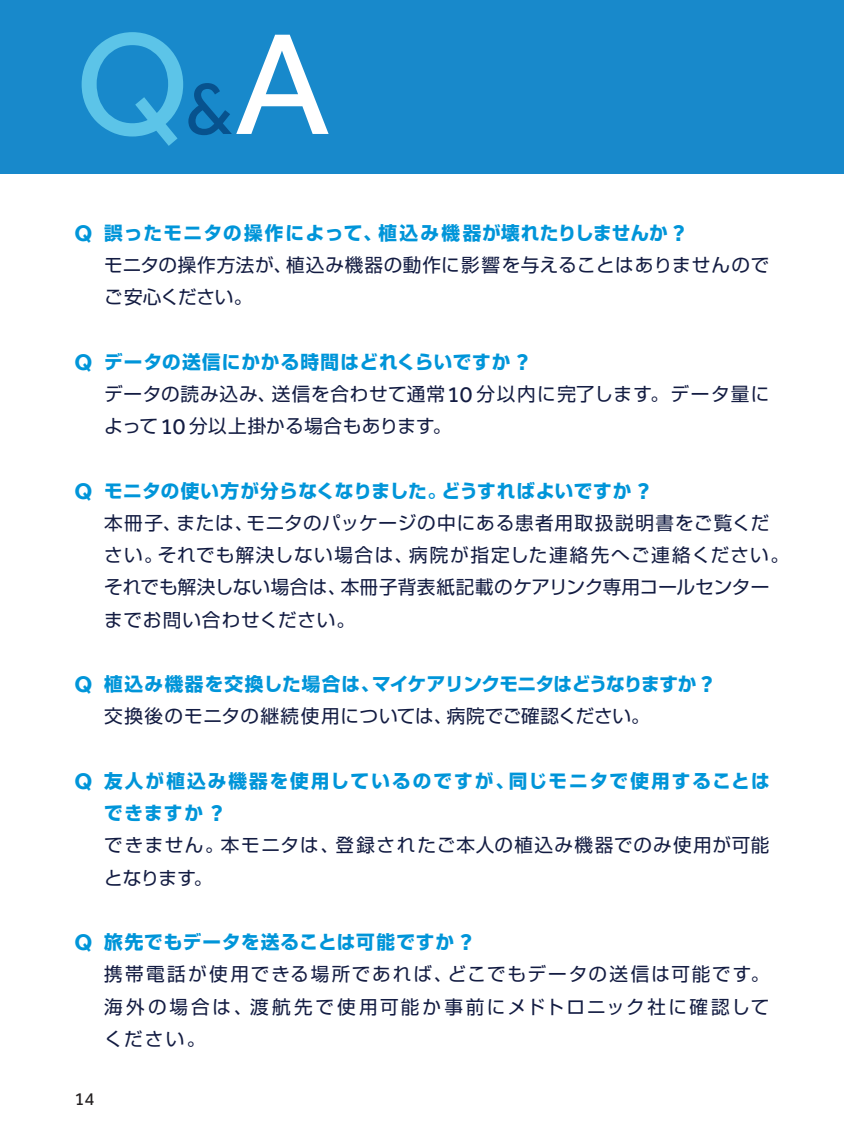
<style>
.page{position:relative;width:844px;height:1141px;background:#fff}
.page>*{position:absolute;margin:0;border:0;box-sizing:border-box;transform-origin:0 0}
.t1{font:148.75px "Effra";color:#5cc4e8}
.t2{font:18.55px/32.2px "Shin Go Pro";letter-spacing:.045em;color:#131c42}
.t3{font:700 18.55px "Shin Go Pro";letter-spacing:.055em;color:#0095d9}
.t4{font:700 18.55px/32.2px "Shin Go Pro";letter-spacing:.11em;color:#0095d9}
.t5{font:18.55px/32.2px "Shin Go Pro";letter-spacing:.065em;color:#131c42}
.t6{font:700 18.55px "Shin Go Pro";letter-spacing:-.015em;color:#0095d9}
.t7{font:700 18.55px "Shin Go Pro";letter-spacing:.025em;color:#0095d9}
.t8{font:18.55px "Effra";color:#231f20}
.s1{font-size:74.38px;color:#07528e}
.s2{color:#fff}
.s3{font-family:"Effra";font-size:23.28px}
</style>
<div class="page">
<div style="left:0;top:0;width:843px;height:174px;background:#1889cb"></div>
<p class="t1" style="left:74px;top:-2px;width:257px">Q<span class="s1">&amp;</span><span class="s2">A</span></p>
<p class="t3" style="left:74px;top:218px;width:612px"><span class="s3">Q</span> 誤ったモニタの操作によって、植込み機器が壊れたりしませんか <span class="s3">?</span></p>
<p class="t2" style="left:104px;top:246px;width:666px">モニタの操作方法が、植込み機器の動作に影響を与えることはありませんのでご安心ください。</p>
<p class="t3" style="left:74px;top:347px;width:455px"><span class="s3">Q</span> データの送信にかかる時間はどれくらいですか <span class="s3">?</span></p>
<p class="t2" style="left:104px;top:375px;width:666px">データの読み込み、送信を合わせて通常<span class="s3">10</span> 分以内に完了します。データ量によって<span class="s3">10</span> 分以上掛かる場合もあります。</p>
<p class="t7" style="left:74px;top:476px;width:576px"><span class="s3">Q</span> モニタの使い方が分らなくなりました。どうすればよいですか <span class="s3">?</span></p>
<p class="t2" style="left:104px;top:504px;width:686px">本冊子、または、モニタのパッケージの中にある患者用取扱説明書をご覧ください。それでも解決しない場合は、病院が指定した連絡先へご連絡ください。それでも解決しない場合は、本冊子背表紙記載のケアリンク専用コールセンターまでお問い合わせください。</p>
<p class="t6" style="left:74px;top:669px;width:639px"><span class="s3">Q</span> 植込み機器を交換した場合は、マイケアリンクモニタはどうなりますか <span class="s3">?</span></p>
<p class="t2" style="left:104px;top:698px;width:547px">交換後のモニタの継続使用については、病院でご確認ください。</p>
<p class="t4" style="left:104px;top:763px;width:666px;text-indent:-30px"><span class="s3">Q</span> 友人が植込み機器を使用しているのですが、同じモニタで使用することはできますか <span class="s3">?</span></p>
<p class="t5" style="left:104px;top:827px;width:666px">できません。本モニタは、登録されたご本人の植込み機器でのみ使用が可能となります。</p>
<p class="t3" style="left:74px;top:927px;width:399px"><span class="s3">Q</span> 旅先でもデータを送ることは可能ですか <span class="s3">?</span></p>
<p class="t2" style="left:104px;top:956px;width:666px;text-align:justify">携帯電話が使用できる場所であれば、どこでもデータの送信は可能です。海外の場合は、渡航先で使用可能か事前にメドトロニック社に確認してください。</p>
<p class="t8" style="left:74px;top:1088px;width:22px">14</p>
</div>
